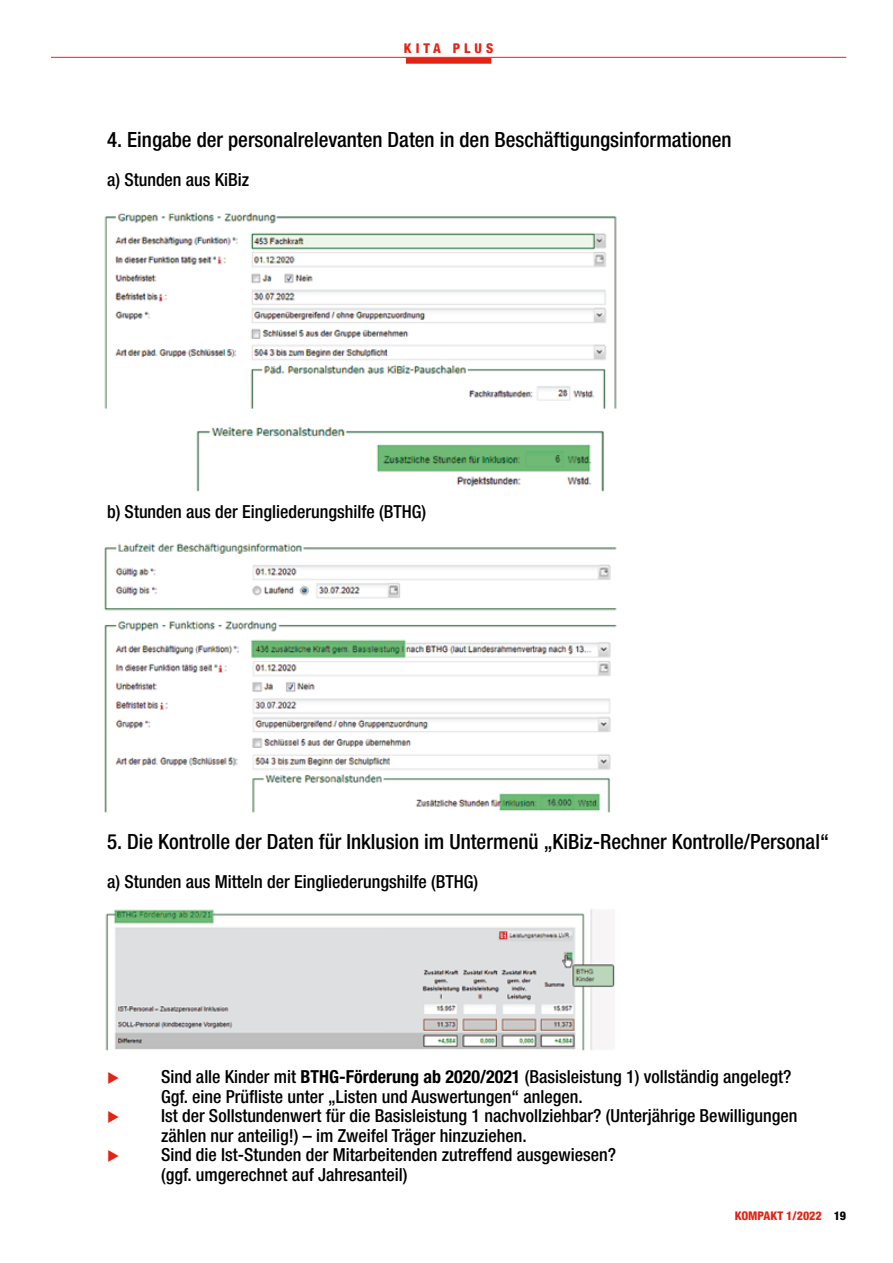
<style>
.page{position:relative;width:893px;height:1263px;background:#fff}
.page>*{position:absolute;margin:0;border:0;box-sizing:border-box;transform-origin:0 0}
.t1{font:500 condensed 21px "Helvetica Neue";color:#000}
.t2{font:500 condensed 18px "Helvetica Neue";color:#000}
.kopfzeile{font:800 condensed 13.5px "Helvetica Neue";letter-spacing:.3em;color:#e42313}
.t3{font:800 condensed 12px "Helvetica Neue";color:#e42313}
.s1{color:#e42313}
.s2{font-weight:700}
.s3{color:#000}
</style>
<div class="page">
<hr style="left:51px;top:57px;width:795px;height:1px;background:#e42313">
<div style="left:406px;top:58px;width:85px;height:6px;background:#e42313"></div>
<img style="left:104px;top:212px;width:513px;height:280px">
<img style="left:104px;top:543px;width:513px;height:270px">
<img style="left:105px;top:909px;width:510px;height:142px">
<p class="kopfzeile" style="left:404px;top:40px;width:91px">KITA PLUS</p>
<p class="t1" style="left:107px;top:127px;width:626px">4. Eingabe der personalrelevanten Daten in den Beschäftigungsinformationen</p>
<p class="t2" style="left:107px;top:169px;width:144px">a) Stunden aus KiBiz</p>
<p class="t2" style="left:107px;top:500px;width:321px">b) Stunden aus der Eingliederungshilfe (BTHG)</p>
<p class="t1" style="left:107px;top:829px;width:723px">5. Die Kontrolle der Daten für Inklusion im Untermenü „KiBiz-Rechner Kontrolle/Personal“</p>
<p class="t2" style="left:107px;top:871px;width:373px">a) Stunden aus Mitteln der Eingliederungshilfe (BTHG)</p>
<p class="t2" style="left:107px;top:1066px;width:686px"><span class="s1">◆</span> Sind alle Kinder mit <span class="s2">BTHG-Förderung ab 2020/2021</span> (Basisleistung 1) vollständig angelegt?</p>
<p class="t2" style="left:161px;top:1085px;width:423px">Ggf. eine Prüfliste unter „Listen und Auswertungen“ anlegen.</p>
<p class="t2" style="left:107px;top:1105px;width:692px"><span class="s1">◆</span> Ist der Sollstundenwert für die Basisleistung 1 nachvollziehbar? (Unterjährige Bewilligungen</p>
<p class="t2" style="left:161px;top:1124px;width:367px">zählen nur anteilig!) – im Zweifel Träger hinzuziehen.</p>
<p class="t2" style="left:107px;top:1144px;width:511px"><span class="s1">◆</span> Sind die Ist-Stunden der Mitarbeitenden zutreffend ausgewiesen?</p>
<p class="t2" style="left:161px;top:1163px;width:248px">(ggf. umgerechnet auf Jahresanteil)</p>
<p class="t3" style="left:735px;top:1208px;width:113px">KOMPAKT 1/2022 <span class="s3">19</span></p>
</div>
